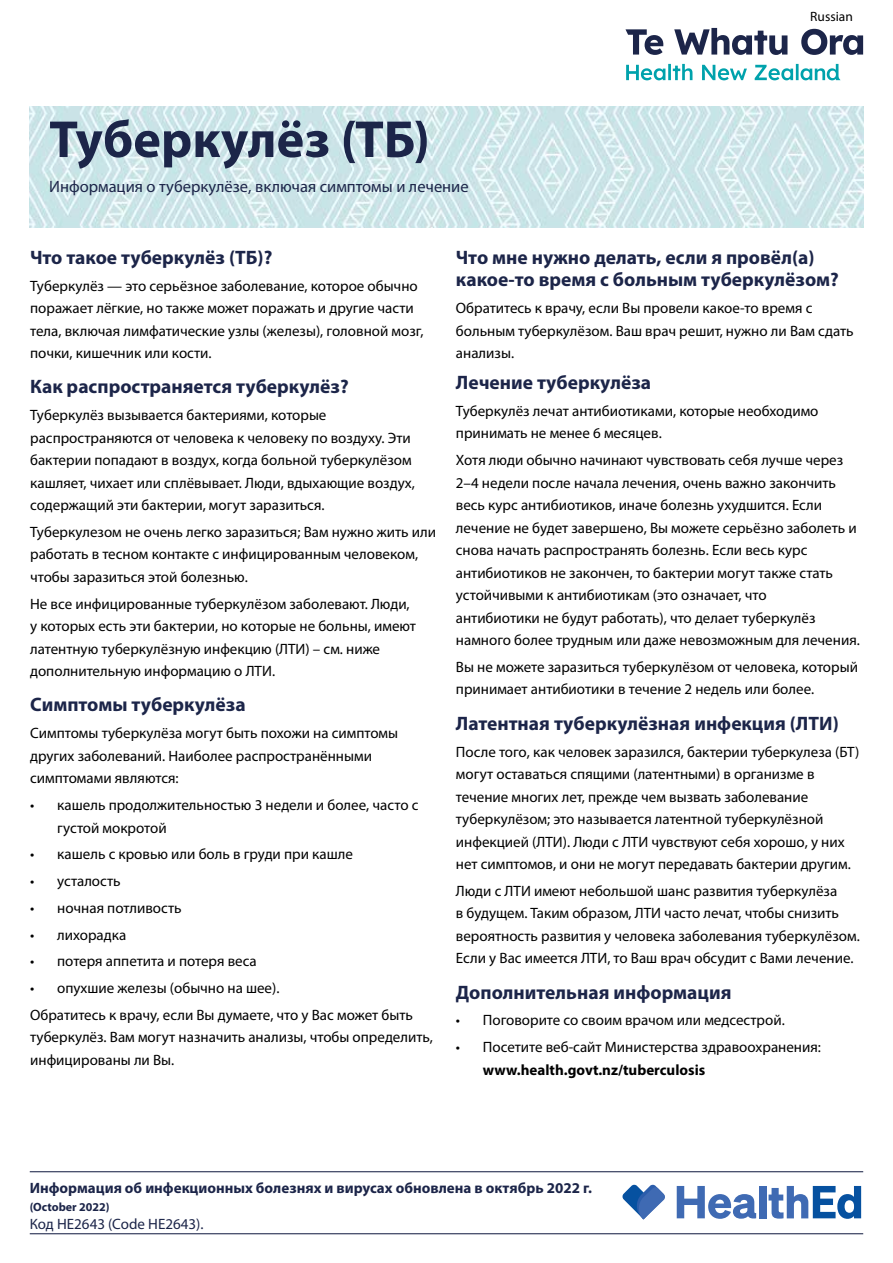
<style>
.page{position:relative;width:893px;height:1263px;background:#fff}
.page>*{position:absolute;margin:0;border:0;box-sizing:border-box;transform-origin:0 0}
.t1{font:700 52.5px "Myriad Pro";color:#1c2549}
.t2{font:700 19.5px/22.5px "Myriad Pro";color:#1c2549}
.t3{font:16.5px "Myriad Pro";color:#1c2549}
.t4{font:15px/22.5px "Myriad Pro";color:#000}
.t5{font:700 15px "Myriad Pro";color:#1c2549}
.t6{font:700 15px "Myriad Pro";color:#000}
.t7{font:15px "Myriad Pro";color:#1c2549}
.t8{font:13.5px "Myriad Pro";color:#000}
.t9{font:700 12px "Myriad Pro";color:#1c2549}
</style>
<div class="page">
<img style="left:30px;top:106px;width:833px;height:122px">
<svg style="left:625px;top:28px;width:238px;height:27px"></svg>
<svg style="left:626px;top:64px;width:215px;height:16px"></svg>
<svg style="left:622px;top:1184px;width:43px;height:36px"></svg>
<svg style="left:677px;top:1186px;width:79px;height:33px"></svg>
<div style="left:759px;top:1186px;width:7px;height:32px;background:#3f6ab3"></div>
<svg style="left:768px;top:1186px;width:93px;height:33px"></svg>
<hr style="left:30px;top:1171px;width:833px;height:1px;background:#1c2549">
<hr style="left:30px;top:1233px;width:833px;height:1px;background:#1c2549">
<h1 class="t1" style="left:49px;top:105px;width:382px">Туберкулёз (ТБ)</h1>
<p class="t3" style="left:49px;top:176px;width:421px">Информация о туберкулёзе, включая симптомы и лечение</p>
<p class="t8" style="left:810px;top:8px;width:44px">Russian</p>
<h2 class="t2" style="left:30px;top:245px;width:244px">Что такое туберкулёз (ТБ)?</h2>
<p class="t4" style="left:30px;top:274px;width:395px">Туберкулёз — это серьёзное заболевание, которое обычно поражает лёгкие, но также может поражать и другие части тела, включая лимфатические узлы (железы), головной мозг, почки, кишечник или кости.</p>
<h2 class="t2" style="left:30px;top:375px;width:320px">Как распространяется туберкулёз?</h2>
<p class="t4" style="left:30px;top:404px;width:386px">Туберкулёз вызывается бактериями, которые распространяются от человека к человеку по воздуху. Эти бактерии попадают в воздух, когда больной туберкулёзом кашляет, чихает или сплёвывает. Люди, вдыхающие воздух, содержащий эти бактерии, могут заразиться.</p>
<p class="t4" style="left:30px;top:520px;width:407px">Туберкулезом не очень легко заразиться; Вам нужно жить или работать в тесном контакте с инфицированным человеком, чтобы заразиться этой болезнью.</p>
<p class="t4" style="left:30px;top:592px;width:387px">Не все инфицированные туберкулёзом заболевают. Люди, у которых есть эти бактерии, но которые не больны, имеют латентную туберкулёзную инфекцию (ЛТИ) – см. ниже дополнительную информацию о ЛТИ.</p>
<h2 class="t2" style="left:30px;top:693px;width:217px">Симптомы туберкулёза</h2>
<p class="t4" style="left:30px;top:722px;width:369px">Симптомы туберкулёза могут быть похожи на симптомы других заболеваний. Наиболее распространёнными симптомами являются:</p>
<p class="t4" style="left:57px;top:793px;width:363px;text-indent:-27px">• кашель продолжительностью 3 недели и более, часто с густой мокротой</p>
<p class="t4" style="left:30px;top:843px;width:324px">• кашель с кровью или боль в груди при кашле</p>
<p class="t4" style="left:30px;top:869px;width:92px">• усталость</p>
<p class="t4" style="left:30px;top:896px;width:153px">• ночная потливость</p>
<p class="t4" style="left:30px;top:923px;width:98px">• лихорадка</p>
<p class="t4" style="left:30px;top:950px;width:228px">• потеря аппетита и потеря веса</p>
<p class="t4" style="left:30px;top:974px;width:384px;line-height:26.7px">• опухшие железы (обычно на шее).<br>Обратитесь к врачу, если Вы думаете, что у Вас может быть</p>
<p class="t4" style="left:30px;top:1026px;width:404px">туберкулёз. Вам могут назначить анализы, чтобы определить, инфицированы ли Вы.</p>
<h2 class="t2" style="left:456px;top:245px;width:385px">Что мне нужно делать, если я провёл(а) какое-то время с больным туберкулёзом?</h2>
<p class="t4" style="left:456px;top:297px;width:399px">Обратитесь к врачу, если Вы провели какое-то время с больным туберкулёзом. Ваш врач решит, нужно ли Вам сдать анализы.</p>
<h2 class="t2" style="left:456px;top:371px;width:197px">Лечение туберкулёза</h2>
<p class="t4" style="left:456px;top:399px;width:364px">Туберкулёз лечат антибиотиками, которые необходимо принимать не менее 6 месяцев.</p>
<p class="t4" style="left:456px;top:449px;width:405px">Хотя люди обычно начинают чувствовать себя лучше через 2–4 недели после начала лечения, очень важно закончить весь курс антибиотиков, иначе болезнь ухудшится. Если лечение не будет завершено, Вы можете серьёзно заболеть и снова начать распространять болезнь. Если весь курс антибиотиков не закончен, то бактерии могут также стать устойчивыми к антибиотикам (это означает, что<br>антибиотики не будут работать), что делает туберкулёз намного более трудным или даже невозможным для лечения.</p>
<p class="t4" style="left:456px;top:655px;width:404px">Вы не можете заразиться туберкулёзом от человека, который принимает антибиотики в течение 2 недель или более.</p>
<h2 class="t2" style="left:456px;top:711px;width:384px">Латентная туберкулёзная инфекция (ЛТИ)</h2>
<p class="t4" style="left:456px;top:740px;width:405px">После того, как человек заразился, бактерии туберкулеза (БТ) могут оставаться спящими (латентными) в организме в течение многих лет, прежде чем вызвать заболевание туберкулёзом; это называется латентной туберкулёзной инфекцией (ЛТИ). Люди с ЛТИ чувствуют себя хорошо, у них нет симптомов, и они не могут передавать бактерии другим.</p>
<p class="t4" style="left:456px;top:879px;width:405px">Люди с ЛТИ имеют небольшой шанс развития туберкулёза<br>в будущем. Таким образом, ЛТИ часто лечат, чтобы снизить вероятность развития у человека заболевания туберкулёзом.<br>Если у Вас имеется ЛТИ, то Ваш врач обсудит с Вами лечение.</p>
<h2 class="t2" style="left:456px;top:980px;width:277px">Дополнительная информация</h2>
<p class="t4" style="left:456px;top:1009px;width:330px">• Поговорите со своим врачом или медсестрой.</p>
<p class="t4" style="left:456px;top:1035px;width:367px">• Посетите веб-сайт Министерства здравоохранения:</p>
<p class="t6" style="left:483px;top:1060px;width:224px">www.health.govt.nz/tuberculosis</p>
<p class="t5" style="left:30px;top:1178px;width:564px">Информация об инфекционных болезнях и вирусах обновлена в октябрь 2022 г.</p>
<p class="t9" style="left:30px;top:1199px;width:81px">(October 2022)</p>
<p class="t7" style="left:30px;top:1214px;width:175px">Код HE2643 (Code HE2643).</p>
</div>
